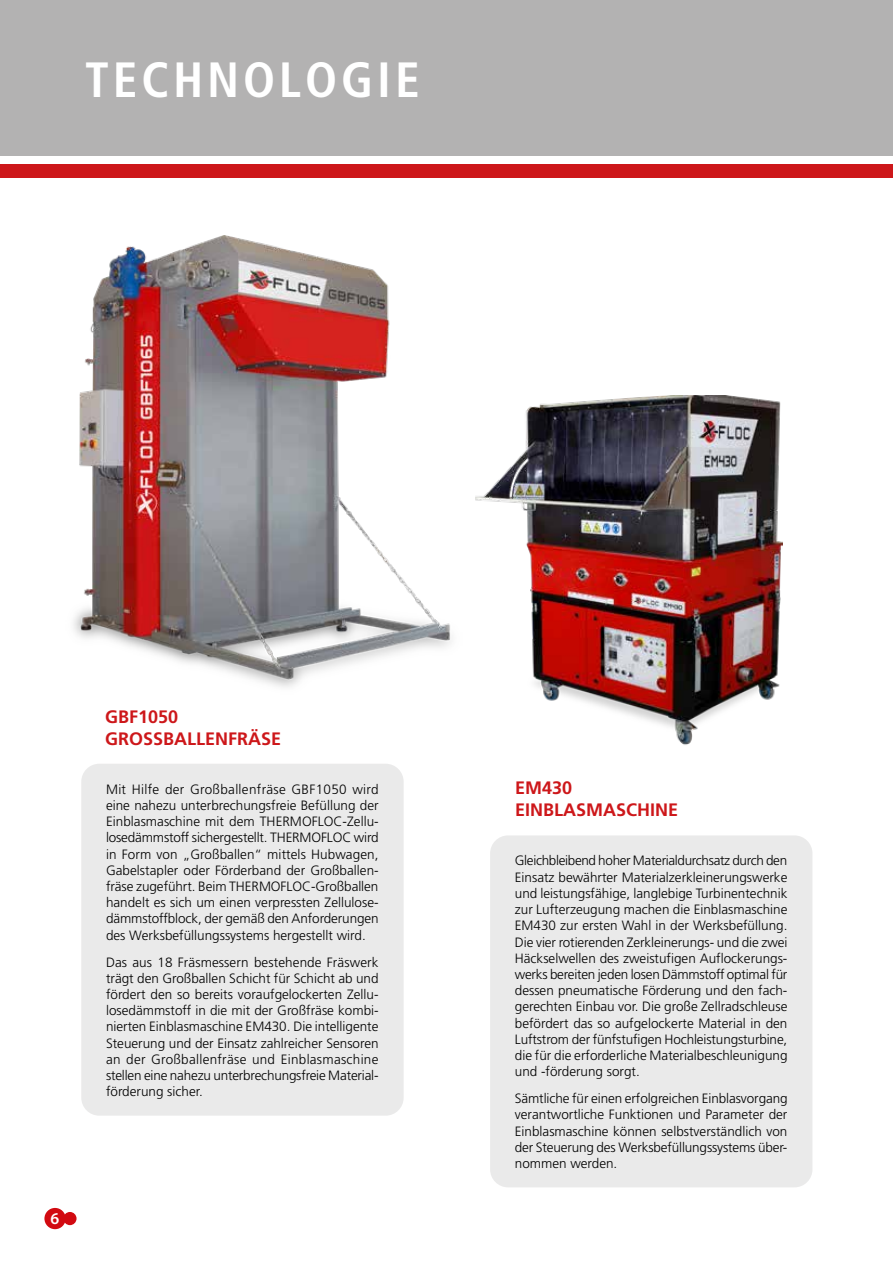
<style>
.page{position:relative;width:893px;height:1263px;background:#fff}
.page>*{position:absolute;margin:0;border:0;box-sizing:border-box;transform-origin:0 0}
.t1{font:700 condensed 49.5px "Frutiger LT Std";letter-spacing:.08em;color:#fff}
.t2{font:700 18px/21.6px "Frutiger LT Std";color:#cd171a}
.t3{font:600 16.5px "Myriad Pro";color:#fff}
.t4{font:300 13.5px/16.2px "Frutiger LT Std";color:#000;text-align:justify}
</style>
<div class="page">
<div style="left:490px;top:835px;width:322px;height:352px;background:#eaeaea;border-radius:18px"></div>
<div style="left:81px;top:764px;width:323px;height:352px;background:#eaeaea;border-radius:18px"></div>
<div style="left:63px;top:1212px;width:14px;height:13px;background:#d20a11;border-radius:50%"></div>
<div style="left:44px;top:1208px;width:22px;height:21px;background:#d20a11;border-radius:50%"></div>
<img style="left:73px;top:235px;width:378px;height:452px">
<img style="left:476px;top:396px;width:306px;height:349px">
<div style="left:0;top:0;width:893px;height:158px;background:#b3b2b2"></div>
<div style="left:0;top:156px;width:893px;height:22px;background:#fff"></div>
<div style="left:0;top:165px;width:893px;height:13px;background:#cd171a"></div>
<h1 class="t1" style="left:85px;top:50px;width:336px">TECHNOLOGIE</h1>
<p class="t3" style="left:51px;top:1208px;width:10px">6</p>
<h2 class="t2" style="left:105px;top:706px;width:178px">GBF1050<br>GROSSBALLENFRÄSE</h2>
<p class="t4" style="left:106px;top:781px;width:274px">Mit Hilfe der Großballenfräse GBF1050 wird eine nahezu unterbrechungsfreie Befüllung der Einblasmaschine mit dem THERMOFLOC-Zellu&shy;losedämmstoff sichergestellt. THERMOFLOC wird in Form von „Großballen“ mittels Hubwagen, Gabelstapler oder Förderband der Großballen&shy;fräse zugeführt. Beim THERMOFLOC-Großballen handelt es sich um einen verpressten Zellulose&shy;dämmstoffblock, der gemäß den Anforderungen des Werksbefüllungssystems hergestellt wird.</p>
<p class="t4" style="left:106px;top:954px;width:274px">Das aus 18 Fräsmessern bestehende Fräswerk trägt den Großballen Schicht für Schicht ab und fördert den so bereits voraufgelockerten Zellu&shy;losedämmstoff in die mit der Großfräse kombi&shy;nierten Einblasmaschine EM430. Die intelligente Steuerung und der Einsatz zahlreicher Sensoren an der Großballenfräse und Einblasmaschine stellen eine nahezu unterbrechungsfreie Material&shy;förderung sicher.</p>
<h2 class="t2" style="left:515px;top:777px;width:165px">EM430<br>EINBLASMASCHINE</h2>
<p class="t4" style="left:515px;top:853px;width:274px">Gleichbleibend hoher Materialdurchsatz durch den Einsatz bewährter Materialzerkleinerungswerke und leistungsfähige, langlebige Turbinentechnik zur Lufterzeugung machen die Einblasmaschine EM430 zur ersten Wahl in der Werksbefüllung.<br>Die vier rotierenden Zerkleinerungs- und die zwei Häckselwellen des zweistufigen Auflockerungs&shy;werks bereiten jeden losen Dämmstoff optimal für dessen pneumatische Förderung und den fach&shy;gerechten Einbau vor. Die große Zellradschleuse befördert das so aufgelockerte Material in den Luftstrom der fünfstufigen Hochleistungsturbine, die für die erforderliche Materialbeschleunigung und -förderung sorgt.</p>
<p class="t4" style="left:515px;top:1090px;width:274px">Sämtliche für einen erfolgreichen Einblasvorgang verantwortliche Funktionen und Parameter der Einblasmaschine können selbstverständlich von der Steuerung des Werksbefüllungssystems über&shy;nommen werden.</p>
</div>
